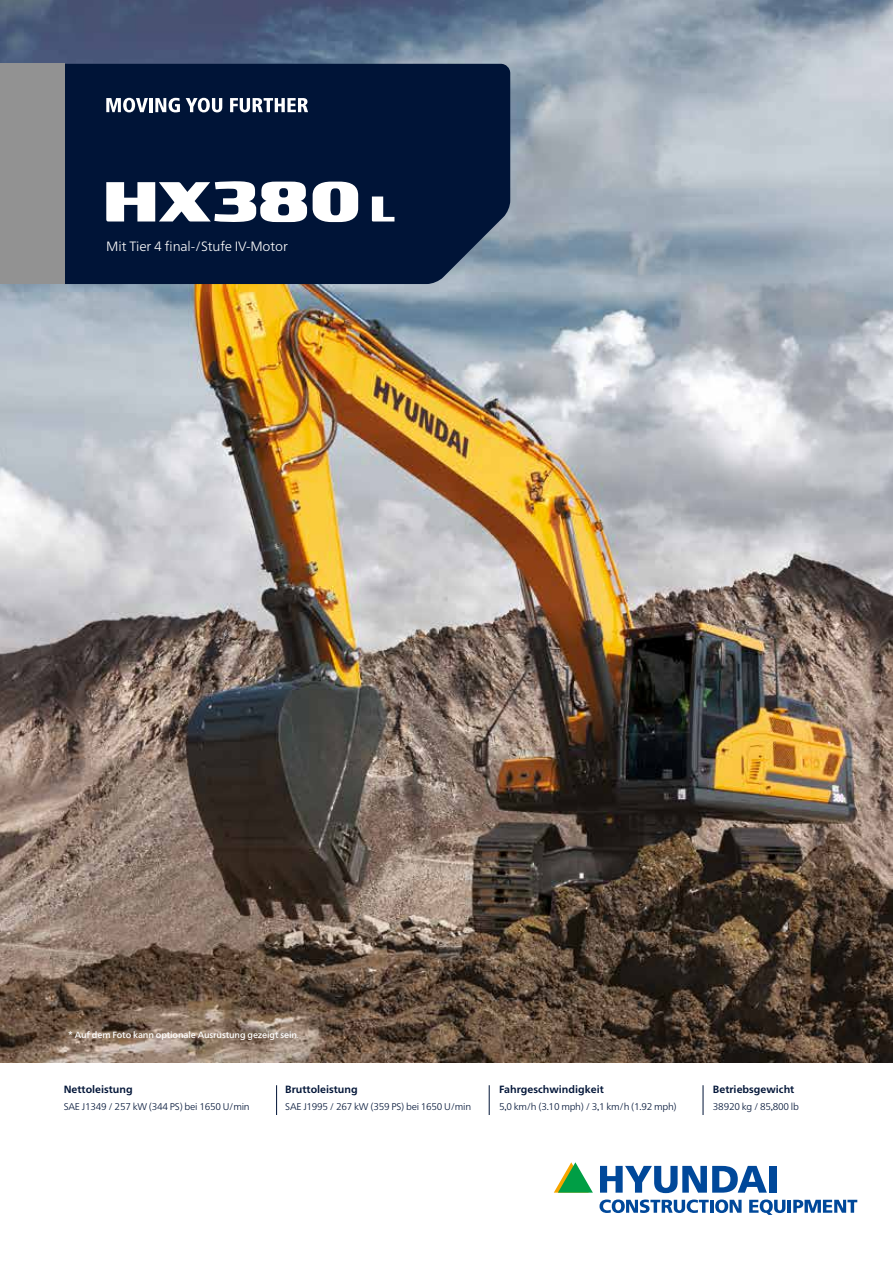
<style>
.page{position:relative;width:893px;height:1263px;background:#fff}
.page>*{position:absolute;margin:0;border:0;box-sizing:border-box;transform-origin:0 0}
.t1{font:300 13.5px "Frutiger Neue LTW1 G";letter-spacing:-.01em;color:#fff}
.t2{font:700 10.5px "Frutiger Neue LTW1 G";color:#001437}
.t3{font:300 9.75px "Frutiger Neue LTW1 G";letter-spacing:-.025em;color:#001437}
.t4{font:500 9px "Frutiger Neue LTW1 G";letter-spacing:-.015em;color:#fff}
.s1{font-family:"Gill Sans Std";font-weight:400}
</style>
<div class="page">
<img style="left:0;top:0;width:893px;height:1062px">
<div style="left:64px;top:64px;width:446px;height:220px;background:#001437"></div>
<div style="left:0;top:64px;width:64px;height:220px;background:#929292"></div>
<svg style="left:600px;top:1166px;width:167px;height:27px"></svg>
<div style="left:769px;top:1166px;width:8px;height:27px;background:#00489a"></div>
<svg style="left:554px;top:1162px;width:39px;height:31px"></svg>
<svg style="left:599px;top:1199px;width:143px;height:14px"></svg>
<svg style="left:749px;top:1199px;width:108px;height:16px"></svg>
<svg style="left:106px;top:98px;width:42px;height:14px"></svg>
<hr style="left:149px;top:98px;width:4px;height:14px;background:#fff">
<svg style="left:155px;top:98px;width:25px;height:14px"></svg>
<svg style="left:186px;top:98px;width:36px;height:14px"></svg>
<svg style="left:230px;top:98px;width:78px;height:14px"></svg>
<svg style="left:106px;top:181px;width:288px;height:41px"></svg>
<hr style="left:276px;top:1085px;width:1px;height:30px;background:#001437">
<hr style="left:489px;top:1085px;width:1px;height:30px;background:#001437">
<hr style="left:703px;top:1085px;width:1px;height:30px;background:#001437">
<h1 class="t1" style="left:106px;top:236px;width:183px">Mit Tier 4 final-/Stufe IV-Motor</h1>
<p class="t4" style="left:68px;top:1028px;width:232px">* Auf dem Foto kann optionale Ausrüstung gezeigt sein<span class="s1">.</span></p>
<p class="t2" style="left:64px;top:1082px;width:70px">Nettoleistung</p>
<p class="t3" style="left:64px;top:1099px;width:187px">SAE J1349 / 257 kW (344 PS) bei 1650 U/min</p>
<p class="t2" style="left:285px;top:1082px;width:74px">Bruttoleistung</p>
<p class="t3" style="left:285px;top:1099px;width:187px">SAE J1995 / 267 kW (359 PS) bei 1650 U/min</p>
<p class="t2" style="left:499px;top:1082px;width:106px">Fahrgeschwindigkeit</p>
<p class="t3" style="left:499px;top:1099px;width:179px">5<span class="s1">,</span>0 km/h (3<span class="s1">.</span>10 mph) / 3<span class="s1">,</span>1 km/h (1<span class="s1">.</span>92 mph)</p>
<p class="t2" style="left:713px;top:1082px;width:83px">Betriebsgewicht</p>
<p class="t3" style="left:713px;top:1099px;width:87px">38920 kg / 85<span class="s1">,</span>800 lb</p>
</div>
